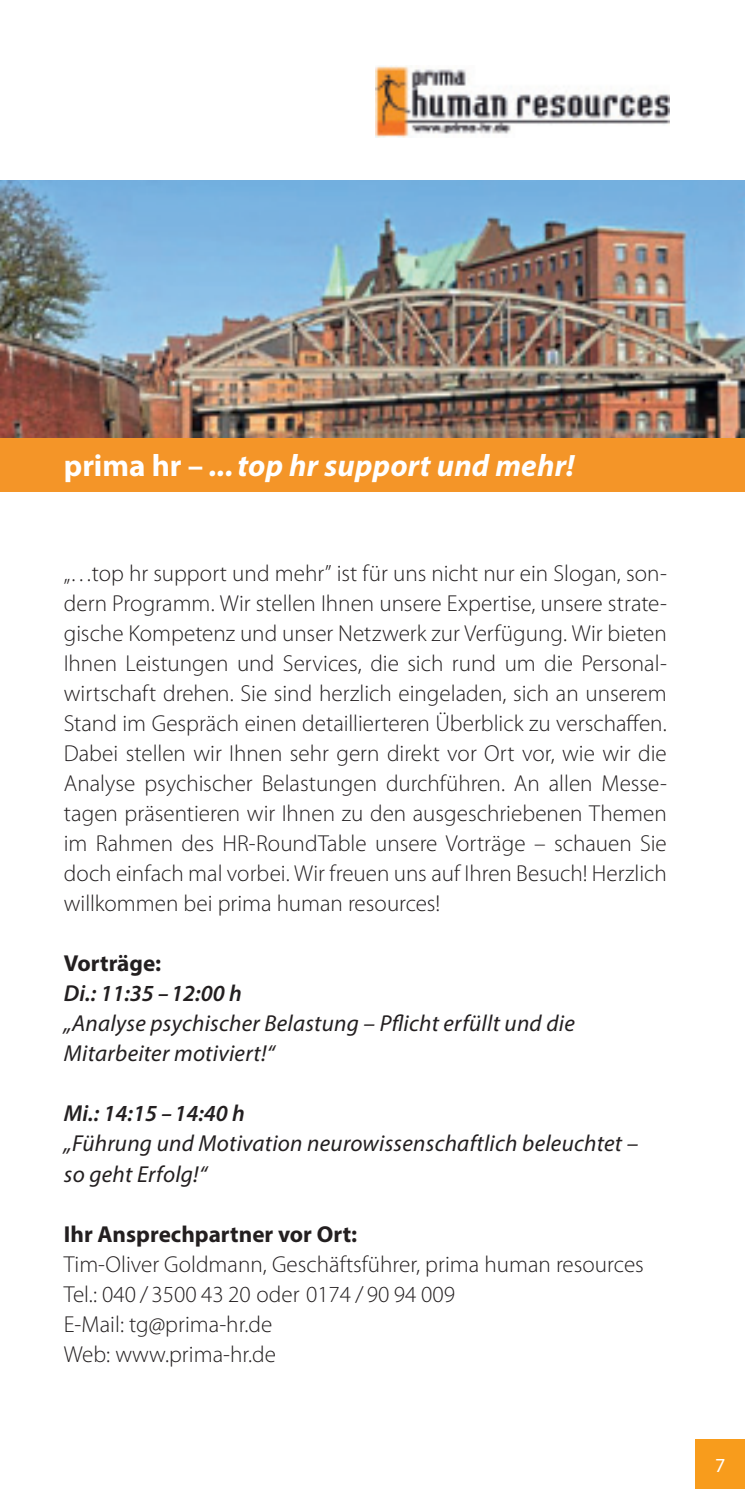
<style>
.page{position:relative;width:745px;height:1489px;background:#fff}
.page>*{position:absolute;margin:0;border:0;box-sizing:border-box;transform-origin:0 0}
.t1{font:italic 700 31px "Myriad Pro";letter-spacing:.005em;color:#fff}
.t2{font:300 23px/30px "Myriad Pro";color:#231f20;text-align:justify}
.t3{font:italic 23px/30px "Myriad Pro";letter-spacing:.01em;color:#231f20}
.t4{font:700 23px "Myriad Pro";color:#231f20}
.t5{font:italic 600 23px "Myriad Pro";color:#231f20}
.t6{font:20px "Myriad Pro";color:#fff}
.s1{font-style:normal}
</style>
<div class="page">
<img style="left:0;top:180px;width:744px;height:258px">
<div style="left:0;top:438px;width:744px;height:53px;background:#f49528"></div>
<img style="left:375px;top:66px;width:293px;height:71px">
<div style="left:694px;top:1439px;width:50px;height:49px;background:#f89c1c"></div>
<p class="t1" style="left:64px;top:445px;width:511px"><span class="s1">prima hr –</span> ...top hr support und mehr!</p>
<p class="t2" style="left:64px;top:558px;width:604px">„…top hr support und mehr” ist für uns nicht nur ein Slogan, son&shy;dern Programm. Wir stellen Ihnen unsere Expertise, unsere strate&shy;gische Kompetenz und unser Netzwerk zur Verfügung. Wir bieten Ihnen Leistungen und Services, die sich rund um die Personal&shy;wirtschaft drehen. Sie sind herzlich eingeladen, sich an unserem Stand im Gespräch einen detaillierteren Überblick zu verschaffen.<br>Dabei stellen wir Ihnen sehr gern direkt vor Ort vor, wie wir die Analyse psychischer Belastungen durchführen. An allen Messe&shy;tagen präsentieren wir Ihnen zu den ausgeschriebenen Themen im Rahmen des HR-RoundTable unsere Vorträge – schauen Sie doch einfach mal vorbei. Wir freuen uns auf Ihren Besuch! Herzlich willkommen bei prima human resources!</p>
<p class="t4" style="left:64px;top:948px;width:99px">Vorträge:</p>
<p class="t5" style="left:64px;top:979px;width:179px">Di.: 11:35 –12:00 h</p>
<p class="t3" style="left:64px;top:1008px;width:512px">„Analyse psychischer Belastung – Pflicht erfüllt und die<br>Mitarbeiter motiviert!“</p>
<p class="t5" style="left:64px;top:1099px;width:182px">Mi.: 14:15 –14:40 h</p>
<p class="t3" style="left:64px;top:1128px;width:575px">„Führung und Motivation neurowissenschaftlich beleuchtet – so geht Erfolg!“</p>
<p class="t4" style="left:64px;top:1218px;width:295px">Ihr Ansprechpartner vor Ort:</p>
<p class="t2" style="left:64px;top:1248px;width:581px">Tim-Oliver Goldmann, Geschäftsführer, prima human resources</p>
<p class="t2" style="left:64px;top:1278px;width:392px">Tel.: 040 / 3500 43 20 oder 0174 / 90 94 009</p>
<p class="t2" style="left:64px;top:1308px;width:210px">E-Mail: tg@prima-hr.de</p>
<p class="t2" style="left:64px;top:1338px;width:214px">Web: www.prima-hr.de</p>
<p class="t6" style="left:714px;top:1452px;width:12px">7</p>
</div>
